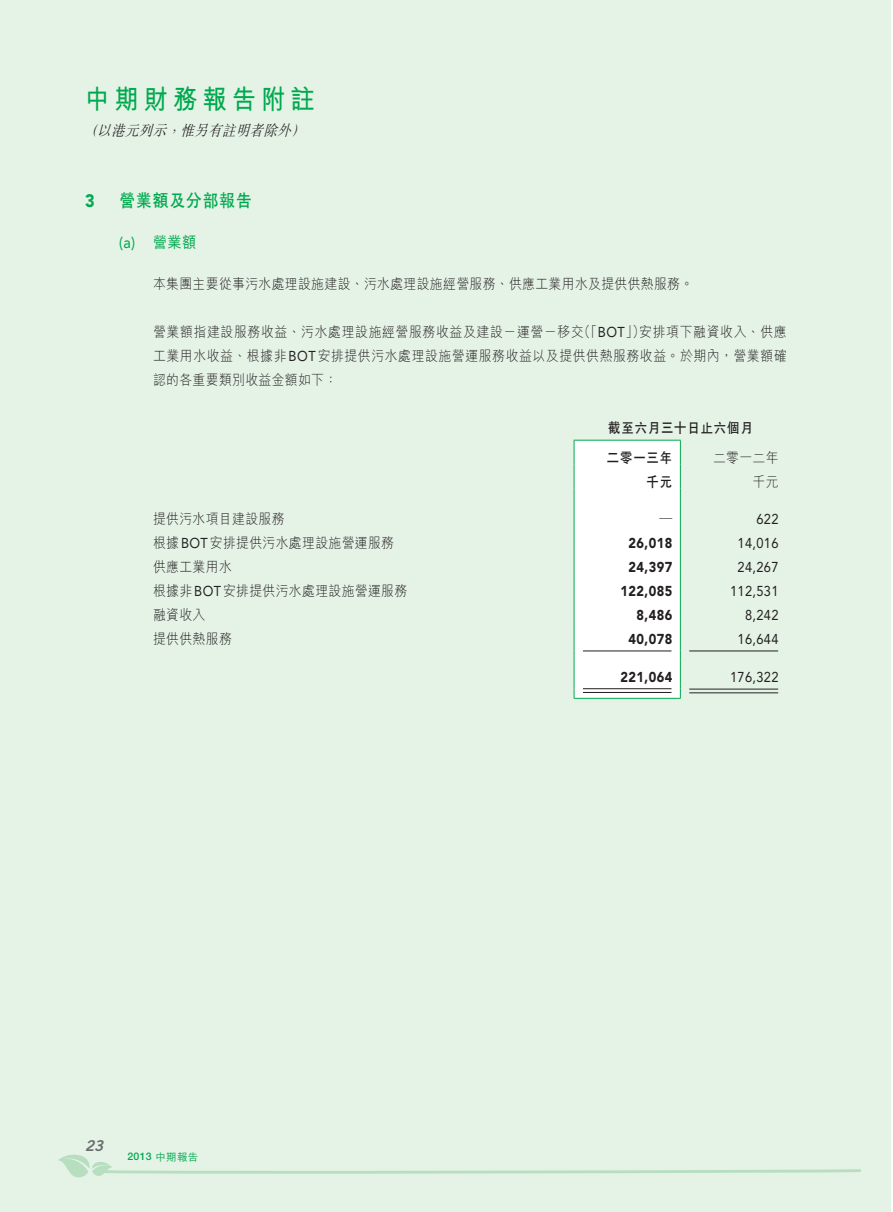
<style>
.page{position:relative;width:893px;height:1212px;background:#fff}
.page>*{position:absolute;margin:0;border:0;box-sizing:border-box;transform-origin:0 0}
.t1{font:700 27px "M Hei HK";letter-spacing:.21em;color:#00a94e;scale:.9 1}
._3__標題{font:700 18px "C Hei 2 HK";letter-spacing:.03em;color:#00a94e;scale:.9 1}
._3__標題-2{font:900 18px "Avenir LT Std";color:#00a94e;scale:.9 1}
._4__副標題{font:500 15.75px "M Hei HK";color:#00a94e;scale:.9 1}
._4__副標題-2{font:500 15.75px "Avenir LT Std";color:#00a94e;scale:.9 1}
.t2{font:italic 300 15px "M Sung HK";color:#231f20;scale:.9 1}
.t3{font:15px "Trade Gothic LT Std Bd 2 Obl";color:#6c6d70}
._1__內文{font:300 14.25px/24px "M Hei HK";letter-spacing:.03em;color:#231f20;scale:.9 1}
._1__內文-2{font:14.25px "Avenir LT Std";letter-spacing:.03em;color:#231f20;scale:.9 1}
._1__內文-3{font:900 14.25px "Avenir LT Std";letter-spacing:.03em;color:#231f20;scale:.9 1}
._1__內文-4{font:700 14.25px "C Hei 2 HK";letter-spacing:.03em;color:#231f20;scale:.9 1}
._1__內文-5{font:300 14.25px "M Hei HK";letter-spacing:.05em;color:#231f20;scale:.9 1}
.t4{font:500 10.5px "Helvetica Neue LT Std";color:#00a94e}
.s1{font-family:"Avenir LT Std";font-weight:400}
.s2{font-family:"M Hei HK"}
</style>
<div class="page">
<div style="left:0;top:0;width:891px;height:1212px;background:#e5f3e7"></div>
<svg style="left:58px;top:1154px;width:803px;height:24px"></svg>
<hr style="left:574px;top:698px;width:107px;height:1px;background:#00a94e">
<div style="left:574px;top:440px;width:107px;height:258px;background:#fff"></div>
<hr style="left:583px;top:650px;width:88px;height:1px;background:#231f20">
<hr style="left:689px;top:650px;width:89px;height:1px;background:#231f20">
<hr style="left:583px;top:688px;width:88px;height:1px;background:#231f20">
<hr style="left:583px;top:692px;width:88px;height:1px;background:#231f20">
<hr style="left:689px;top:689px;width:89px;height:1px;background:#231f20">
<hr style="left:689px;top:692px;width:89px;height:1px;background:#231f20">
<h1 class="t1" style="left:85px;top:80px;width:257px">中期財務報告附註</h1>
<p class="t2" style="left:291px;top:120px;width:22px">(</p>
<p class="t2" style="left:180px;top:120px;width:130px">惟另有註明者除外</p>
<p class="t2" style="left:97px;top:120px;width:84px">以港元列示</p>
<p class="t2" style="left:83px;top:120px;width:22px">（</p>
<p class="t2" style="left:166px;top:120px;width:22px">，</p>
<p class="_3__標題-2" style="left:85px;top:190px;width:12px">3</p>
<p class="_3__標題" style="left:119px;top:192px;width:149px">營業額及分部報告</p>
<p class="_4__副標題-2" style="left:119px;top:234px;width:19px">)a(</p>
<p class="_4__副標題" style="left:153px;top:231px;width:50px">營業額</p>
<p class="_1__內文" style="left:153px;top:272px;width:602px">本集團主要從事污水處理設施建設、污水處理設施經營服務、供應工業用水及提供供熱服務。</p>
<p class="_1__內文-5" style="left:639px;top:325px;width:165px">安排項下融資收入、供應</p>
<p class="_1__內文" style="left:578px;top:320px;width:76px">（「<span class="s1">BOT</span>」）</p>
<p class="_1__內文" style="left:153px;top:320px;width:705px">營業額指建設服務收益、污水處理設施經營服務收益及建設－運營－移交<br>工業用水收益、根據非<span class="s1">BOT</span>安排提供污水處理設施營運服務收益以及提供供熱服務收益。於期內，營業額確認的各重要類別收益金額如下：</p>
<p class="_1__內文-4" style="left:608px;top:421px;width:163px">截至六月三十日止六個月</p>
<p class="_1__內文" style="left:713px;top:445px;width:74px">二零一二年</p>
<p class="_1__內文-4" style="left:607px;top:450px;width:74px">二零一三年</p>
<p class="_1__內文-4" style="left:646px;top:474px;width:30px">千元</p>
<p class="_1__內文" style="left:752px;top:469px;width:30px">千元</p>
<p class="_1__內文" style="left:153px;top:507px;width:148px">提供污水項目建設服務</p>
<p class="_1__內文-4" style="left:659px;top:512px;width:16px">—</p>
<p class="_1__內文-2" style="left:756px;top:511px;width:26px">622</p>
<p class="_1__內文" style="left:153px;top:531px;width:269px">根據<span class="s1">BOT</span>安排提供污水處理設施營運服務</p>
<p class="_1__內文-3" style="left:629px;top:535px;width:50px">26,018</p>
<p class="_1__內文-2" style="left:737px;top:535px;width:47px">14,016</p>
<p class="_1__內文" style="left:153px;top:555px;width:89px">供應工業用水</p>
<p class="_1__內文-3" style="left:629px;top:559px;width:50px">24,397</p>
<p class="_1__內文-2" style="left:737px;top:559px;width:47px">24,267</p>
<p class="_1__內文" style="left:153px;top:579px;width:284px">根據非<span class="s1">BOT</span>安排提供污水處理設施營運服務</p>
<p class="_1__內文-3" style="left:621px;top:583px;width:59px">122,085</p>
<p class="_1__內文-2" style="left:730px;top:583px;width:55px">112,531</p>
<p class="_1__內文" style="left:153px;top:603px;width:60px">融資收入</p>
<p class="_1__內文-3" style="left:637px;top:607px;width:41px">8,486</p>
<p class="_1__內文-2" style="left:745px;top:607px;width:39px">8,242</p>
<p class="_1__內文" style="left:153px;top:627px;width:89px">提供供熱服務</p>
<p class="_1__內文-3" style="left:629px;top:631px;width:50px">40,078</p>
<p class="_1__內文-2" style="left:737px;top:631px;width:47px">16,644</p>
<p class="_1__內文-3" style="left:621px;top:668px;width:59px">221,064</p>
<p class="_1__內文-2" style="left:730px;top:669px;width:55px">176,322</p>
<p class="t3" style="left:85px;top:1136px;width:20px">23</p>
<p class="t4" style="left:127px;top:1150px;width:72px">2013 <span class="s2">中期報告</span></p>
</div>
